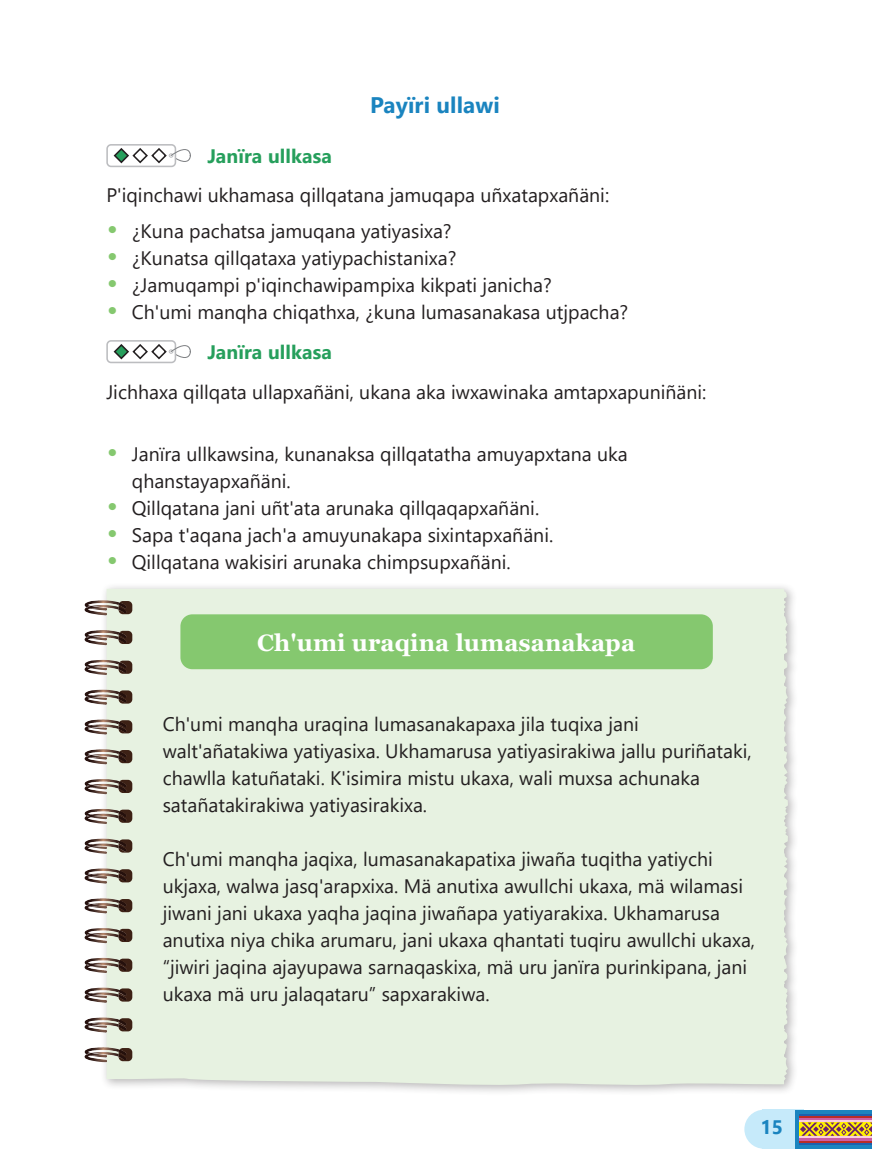
<style>
.page{position:relative;width:872px;height:1170px;background:#fff}
.page>*{position:absolute;margin:0;border:0;box-sizing:border-box;transform-origin:0 0}
.t1{font:700 23.7px "Georgia";letter-spacing:.005em;color:#fff}
.t2{font:700 22.5px "Segoe UI";letter-spacing:.005em;color:#1a84bf}
.t3{font:19.5px/27px "Segoe UI";color:#231f20}
.t4{font:700 19.5px "Segoe UI";letter-spacing:.005em;color:#269f5c}
.t5{font:700 19.5px "Segoe UI";color:#1a84bf}
.s1{font-family:"Gotham Rounded";font-weight:700;font-size:24px;color:#85c86f}
</style>
<div class="page">
<div style="left:762px;top:1109px;width:42px;height:39px;background:#c6eafa"></div>
<div style="left:744px;top:1109px;width:39px;height:39px;background:#c6eafa;border-radius:50%"></div>
<svg style="left:795px;top:1110px;width:77px;height:38px"></svg>
<hr style="left:800px;top:1113px;width:72px;height:2px;background:#1b60ae">
<hr style="left:800px;top:1142px;width:72px;height:2px;background:#1b60ae">
<hr style="left:800px;top:1115px;width:72px;height:3px;background:#b82c28">
<hr style="left:800px;top:1139px;width:72px;height:3px;background:#b82c28">
<hr style="left:800px;top:1118px;width:72px;height:2px;background:#ca5da3">
<hr style="left:800px;top:1137px;width:72px;height:2px;background:#ca5da3">
<hr style="left:800px;top:1120px;width:72px;height:2px;background:#f9cdde">
<hr style="left:800px;top:1135px;width:72px;height:2px;background:#f9cdde">
<svg style="left:800px;top:1122px;width:72px;height:13px"></svg>
<div style="left:100px;top:582px;width:699px;height:514px;background:#231f20;opacity:.31"></div>
<div style="left:106px;top:588px;width:682px;height:498px;background:#e7f2e1"></div>
<div style="left:180px;top:614px;width:533px;height:55px;background:#85c86f;border-radius:12px"></div>
<div style="left:106px;top:144px;width:70px;height:23px;border:2px solid #bcbdc0;border-radius:4px"></div>
<svg style="left:113px;top:147px;width:78px;height:17px"></svg>
<div style="left:106px;top:340px;width:70px;height:23px;border:2px solid #bcbdc0;border-radius:4px"></div>
<svg style="left:113px;top:343px;width:78px;height:17px"></svg>
<div style="left:119px;top:601px;width:13px;height:13px;background:#3d2115;border-radius:4px"></div>
<img style="left:84px;top:600px;width:36px;height:10px">
<img style="left:85px;top:605px;width:34px;height:10px">
<svg style="left:119px;top:602px;width:7px;height:11px"></svg>
<svg style="left:87px;top:606px;width:19px;height:2px"></svg>
<div style="left:119px;top:630px;width:13px;height:14px;background:#3d2115;border-radius:4px"></div>
<img style="left:84px;top:630px;width:36px;height:10px">
<img style="left:85px;top:635px;width:34px;height:10px">
<svg style="left:119px;top:632px;width:7px;height:11px"></svg>
<img style="left:87px;top:635px;width:19px;height:3px">
<div style="left:119px;top:660px;width:13px;height:13px;background:#3d2115;border-radius:4px"></div>
<img style="left:84px;top:660px;width:36px;height:10px">
<img style="left:85px;top:664px;width:34px;height:11px">
<svg style="left:119px;top:662px;width:7px;height:10px"></svg>
<img style="left:87px;top:665px;width:19px;height:3px">
<div style="left:119px;top:690px;width:13px;height:13px;background:#3d2115;border-radius:4px"></div>
<img style="left:84px;top:689px;width:36px;height:11px">
<img style="left:85px;top:694px;width:34px;height:10px">
<svg style="left:119px;top:692px;width:7px;height:10px"></svg>
<img style="left:87px;top:695px;width:19px;height:3px">
<div style="left:119px;top:720px;width:13px;height:13px;background:#3d2115;border-radius:4px"></div>
<img style="left:84px;top:719px;width:36px;height:10px">
<img style="left:85px;top:724px;width:34px;height:10px">
<svg style="left:119px;top:721px;width:7px;height:11px"></svg>
<svg style="left:87px;top:725px;width:19px;height:2px"></svg>
<div style="left:119px;top:750px;width:13px;height:13px;background:#3d2115;border-radius:4px"></div>
<img style="left:84px;top:749px;width:36px;height:10px">
<img style="left:85px;top:754px;width:34px;height:10px">
<svg style="left:119px;top:751px;width:7px;height:11px"></svg>
<img style="left:87px;top:754px;width:19px;height:3px">
<div style="left:119px;top:779px;width:13px;height:14px;background:#3d2115;border-radius:4px"></div>
<img style="left:84px;top:779px;width:36px;height:10px">
<img style="left:85px;top:783px;width:34px;height:11px">
<svg style="left:119px;top:781px;width:7px;height:11px"></svg>
<img style="left:87px;top:784px;width:19px;height:3px">
<div style="left:119px;top:809px;width:13px;height:13px;background:#3d2115;border-radius:4px"></div>
<img style="left:84px;top:808px;width:36px;height:11px">
<img style="left:85px;top:813px;width:34px;height:10px">
<svg style="left:119px;top:811px;width:7px;height:10px"></svg>
<img style="left:87px;top:814px;width:19px;height:3px">
<div style="left:119px;top:839px;width:13px;height:13px;background:#3d2115;border-radius:4px"></div>
<img style="left:84px;top:838px;width:36px;height:10px">
<img style="left:85px;top:843px;width:34px;height:10px">
<svg style="left:119px;top:840px;width:7px;height:11px"></svg>
<img style="left:87px;top:844px;width:19px;height:3px">
<div style="left:119px;top:869px;width:13px;height:13px;background:#3d2115;border-radius:4px"></div>
<img style="left:84px;top:868px;width:36px;height:10px">
<img style="left:85px;top:873px;width:34px;height:10px">
<svg style="left:119px;top:870px;width:7px;height:11px"></svg>
<svg style="left:87px;top:874px;width:19px;height:2px"></svg>
<div style="left:119px;top:898px;width:13px;height:14px;background:#3d2115;border-radius:4px"></div>
<img style="left:84px;top:898px;width:36px;height:10px">
<img style="left:85px;top:903px;width:34px;height:10px">
<svg style="left:119px;top:900px;width:7px;height:11px"></svg>
<img style="left:87px;top:903px;width:19px;height:3px">
<div style="left:119px;top:928px;width:13px;height:13px;background:#3d2115;border-radius:4px"></div>
<img style="left:84px;top:928px;width:36px;height:10px">
<img style="left:85px;top:932px;width:34px;height:11px">
<svg style="left:119px;top:930px;width:7px;height:10px"></svg>
<img style="left:87px;top:933px;width:19px;height:3px">
<div style="left:119px;top:958px;width:13px;height:13px;background:#3d2115;border-radius:4px"></div>
<img style="left:84px;top:957px;width:36px;height:11px">
<img style="left:85px;top:962px;width:34px;height:10px">
<svg style="left:119px;top:960px;width:7px;height:10px"></svg>
<img style="left:87px;top:963px;width:19px;height:3px">
<div style="left:119px;top:988px;width:13px;height:13px;background:#3d2115;border-radius:4px"></div>
<img style="left:84px;top:987px;width:36px;height:10px">
<img style="left:85px;top:992px;width:34px;height:10px">
<svg style="left:119px;top:989px;width:7px;height:11px"></svg>
<img style="left:87px;top:993px;width:19px;height:3px">
<div style="left:119px;top:1018px;width:13px;height:13px;background:#3d2115;border-radius:4px"></div>
<img style="left:84px;top:1017px;width:36px;height:10px">
<img style="left:85px;top:1022px;width:34px;height:10px">
<svg style="left:119px;top:1019px;width:7px;height:11px"></svg>
<img style="left:87px;top:1022px;width:19px;height:3px">
<div style="left:119px;top:1047px;width:13px;height:14px;background:#3d2115;border-radius:4px"></div>
<img style="left:84px;top:1047px;width:36px;height:10px">
<img style="left:85px;top:1051px;width:34px;height:11px">
<svg style="left:119px;top:1049px;width:7px;height:11px"></svg>
<img style="left:87px;top:1052px;width:19px;height:3px">
<p class="t4" style="left:207px;top:137px;width:126px">Janïra ullkasa</p>
<p class="t2" style="left:370px;top:84px;width:131px">Payïri ullawi</p>
<p class="t3" style="left:106px;top:180px;width:504px">P'iqinchawi ukhamasa qillqatana jamuqapa uñxatapxañäni:</p>
<p class="t3" style="left:106px;top:216px;width:347px"><span class="s1">•</span> ¿Kuna pachatsa jamuqana yatiyasixa?</p>
<p class="t3" style="left:106px;top:243px;width:351px"><span class="s1">•</span> ¿Kunatsa qillqataxa yatiypachistanixa?</p>
<p class="t3" style="left:106px;top:270px;width:447px"><span class="s1">•</span> ¿Jamuqampi p'iqinchawipampixa kikpati janicha?</p>
<p class="t3" style="left:106px;top:297px;width:523px"><span class="s1">•</span> Ch'umi manqha chiqathxa, ¿kuna lumasanakasa utjpacha?</p>
<p class="t4" style="left:207px;top:333px;width:126px">Janïra ullkasa</p>
<p class="t3" style="left:106px;top:376px;width:601px">Jichhaxa qillqata ullapxañäni, ukana aka iwxawinaka amtapxapuniñäni:</p>
<p class="t3" style="left:132px;top:438px;width:497px;text-indent:-26px"><span class="s1">•</span> Janïra ullkawsina, kunanaksa qillqatatha amuyapxtana uka qhanstayapxañäni.</p>
<p class="t3" style="left:106px;top:492px;width:434px"><span class="s1">•</span> Qillqatana jani uñt'ata arunaka qillqaqapxañäni.</p>
<p class="t3" style="left:106px;top:519px;width:448px"><span class="s1">•</span> Sapa t'aqana jach'a amuyunakapa sixintapxañäni.</p>
<p class="t3" style="left:106px;top:546px;width:406px"><span class="s1">•</span> Qillqatana wakisiri arunaka chimpsupxañäni.</p>
<p class="t1" style="left:257px;top:627px;width:379px">Ch'umi uraqina lumasanakapa</p>
<p class="t3" style="left:163px;top:709px;width:590px">Ch'umi manqha uraqina lumasanakapaxa jila tuqixa jani walt'añatakiwa yatiyasixa. Ukhamarusa yatiyasirakiwa jallu puriñataki, chawlla katuñataki. K'isimira mistu ukaxa, wali muxsa achunaka satañatakirakiwa yatiyasirakixa.</p>
<p class="t3" style="left:163px;top:844px;width:594px">Ch'umi manqha jaqixa, lumasanakapatixa jiwaña tuqitha yatiychi ukjaxa, walwa jasq'arapxixa. Mä anutixa awullchi ukaxa, mä wilamasi jiwani jani ukaxa yaqha jaqina jiwañapa yatiyarakixa. Ukhamarusa anutixa niya chika arumaru, jani ukaxa qhantati tuqiru awullchi ukaxa, “jiwiri jaqina ajayupawa sarnaqaskixa, mä uru janïra purinkipana, jani ukaxa mä uru jalaqataru” sapxarakiwa.</p>
<p class="t5" style="left:760px;top:1108px;width:24px">15</p>
</div>
